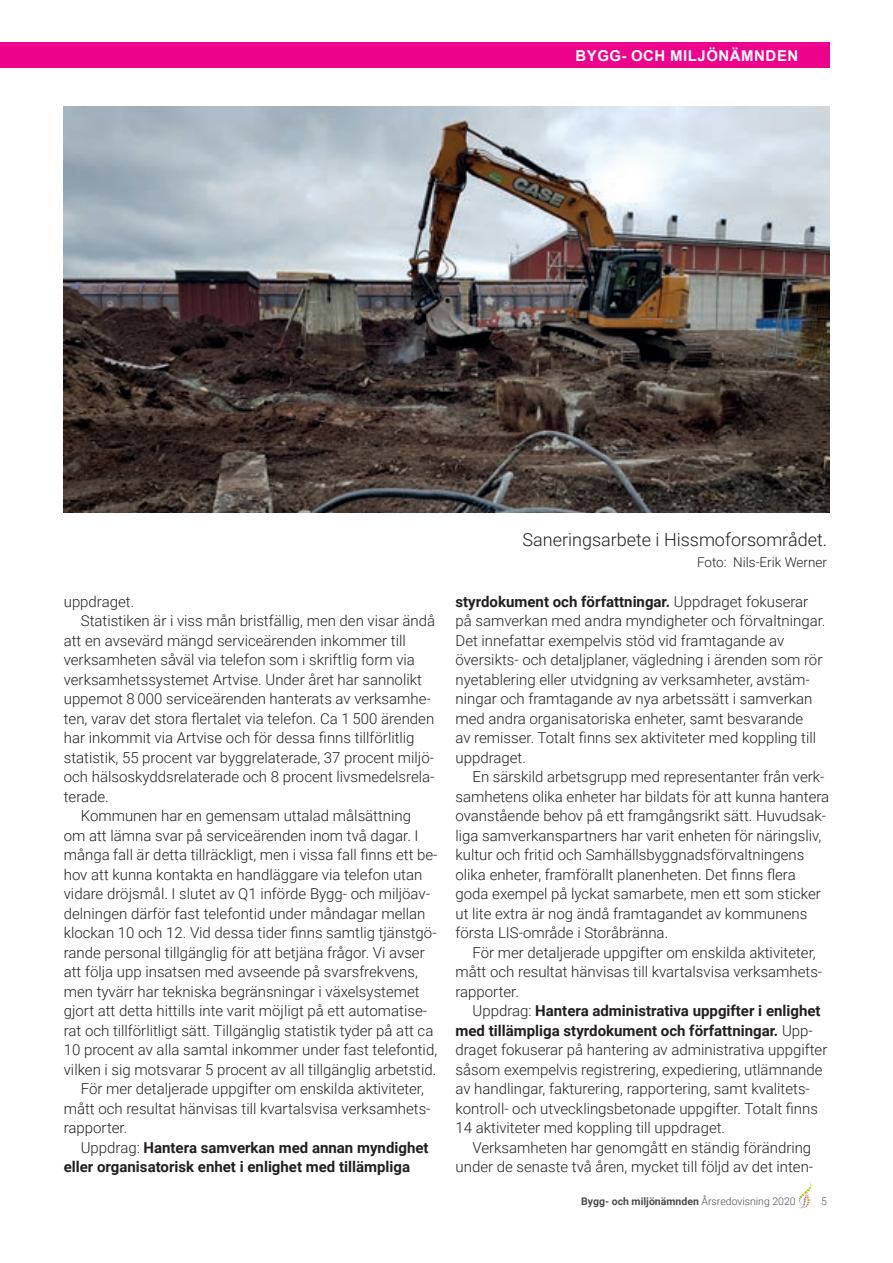
<style>
.page{position:relative;width:893px;height:1263px;background:#fff}
.page>*{position:absolute;margin:0;border:0;box-sizing:border-box;transform-origin:0 0}
.t1{font:300 18px "Roboto";color:#231f20}
.t2{font:300 15px/19.5px "Roboto";color:#231f20}
.t3{font:700 15px "Roboto";color:#231f20}
.t4{font:700 15px "Arial";letter-spacing:.035em;color:#fff}
.t5{font:300 13.5px "Roboto";color:#231f20}
.t6{font:700 10.5px "Roboto";color:#4b4c4d}
.t7{font:300 10.5px "Roboto";color:#4b4c4d}
.s1{font-weight:300}
.s2{font-weight:700}
</style>
<div class="page">
<svg style="left:799px;top:1182px;width:12px;height:27px"></svg>
<div style="left:0;top:43px;width:829px;height:25px;background:#ed028c"></div>
<img style="left:64px;top:106px;width:765px;height:406px">
<p class="t4" style="left:576px;top:45px;width:224px">BYGG- OCH MILJÖNÄMNDEN</p>
<p class="t2" style="left:64px;top:591px;width:72px">uppdraget.</p>
<p class="t2" style="left:81px;top:610px;width:356px">Statistiken är i viss mån bristfällig, men den visar ändå</p>
<p class="t2" style="left:64px;top:630px;width:343px">att en avsevärd mängd serviceärenden inkommer till</p>
<p class="t2" style="left:64px;top:649px;width:353px">verksamheten såväl via telefon som i skriftlig form via</p>
<p class="t2" style="left:64px;top:669px;width:360px">verksamhetssystemet Artvise. Under året har sannolikt</p>
<p class="t2" style="left:64px;top:688px;width:369px">uppemot 8 000 serviceärenden hanterats av verksamhe-</p>
<p class="t2" style="left:64px;top:708px;width:372px">ten, varav det stora flertalet via telefon. Ca 1 500 ärenden</p>
<p class="t2" style="left:64px;top:727px;width:352px">har inkommit via Artvise och för dessa finns tillförlitlig</p>
<p class="t2" style="left:64px;top:747px;width:372px">statistik, 55 procent var byggrelaterade, 37 procent miljö-</p>
<p class="t2" style="left:64px;top:766px;width:372px">och hälsoskyddsrelaterade och 8 procent livsmedelsrela-</p>
<p class="t2" style="left:64px;top:786px;width:47px">terade.</p>
<p class="t2" style="left:81px;top:805px;width:332px">Kommunen har en gemensam uttalad målsättning</p>
<p class="t2" style="left:64px;top:825px;width:356px">om att lämna svar på serviceärenden inom två dagar. I</p>
<p class="t2" style="left:64px;top:844px;width:375px">många fall är detta tillräckligt, men i vissa fall finns ett be-</p>
<p class="t2" style="left:64px;top:864px;width:360px">hov att kunna kontakta en handläggare via telefon utan</p>
<p class="t2" style="left:64px;top:883px;width:368px">vidare dröjsmål. I slutet av Q1 införde Bygg- och miljöav-</p>
<p class="t2" style="left:64px;top:903px;width:363px">delningen därför fast telefontid under måndagar mellan</p>
<p class="t2" style="left:64px;top:922px;width:374px">klockan 10 och 12. Vid dessa tider finns samtlig tjänstgö-</p>
<p class="t2" style="left:64px;top:942px;width:362px">rande personal tillgänglig för att betjäna frågor. Vi avser</p>
<p class="t2" style="left:64px;top:961px;width:356px">att följa upp insatsen med avseende på svarsfrekvens,</p>
<p class="t2" style="left:64px;top:981px;width:357px">men tyvärr har tekniska begränsningar i växelsystemet</p>
<p class="t2" style="left:64px;top:1000px;width:365px">gjort att detta hittills inte varit möjligt på ett automatise-</p>
<p class="t2" style="left:64px;top:1020px;width:371px">rat och tillförlitligt sätt. Tillgänglig statistik tyder på att ca</p>
<p class="t2" style="left:64px;top:1039px;width:375px">10 procent av alla samtal inkommer under fast telefontid,</p>
<p class="t2" style="left:64px;top:1059px;width:374px">vilken i sig motsvarar 5 procent av all tillgänglig arbetstid.</p>
<p class="t2" style="left:81px;top:1078px;width:345px">För mer detaljerade uppgifter om enskilda aktiviteter,</p>
<p class="t2" style="left:64px;top:1098px;width:368px">mått och resultat hänvisas till kvartalsvisa verksamhets-</p>
<p class="t2" style="left:64px;top:1117px;width:65px">rapporter.</p>
<p class="t3" style="left:81px;top:1137px;width:349px"><span class="s1">Uppdrag:</span> Hantera samverkan med annan myndighet</p>
<p class="t3" style="left:64px;top:1156px;width:348px">eller organisatorisk enhet i enlighet med tillämpliga</p>
<p class="t1" style="left:523px;top:527px;width:306px">Saneringsarbete i Hissmoforsområdet.</p>
<p class="t5" style="left:697px;top:553px;width:131px">Foto: Nils-Erik Werner</p>
<p class="t2" style="left:455px;top:591px;width:371px"><span class="s2">styrdokument och författningar.</span> Uppdraget fokuserar på samverkan med andra myndigheter och förvaltningar.<br>Det innefattar exempelvis stöd vid framtagande av översikts- och detaljplaner, vägledning i ärenden som rör nyetablering eller utvidgning av verksamheter, avstäm&shy;ningar och framtagande av nya arbetssätt i samverkan med andra organisatoriska enheter, samt besvarande<br>av remisser. Totalt finns sex aktiviteter med koppling till uppdraget.</p>
<p class="t2" style="left:455px;top:766px;width:375px;text-indent:17px">En särskild arbetsgrupp med representanter från verk&shy;samhetens olika enheter har bildats för att kunna hantera ovanstående behov på ett framgångsrikt sätt. Huvudsak&shy;liga samverkanspartners har varit enheten för näringsliv, kultur och fritid och Samhällsbyggnadsförvaltningens olika enheter, framförallt planenheten. Det finns flera goda exempel på lyckat samarbete, men ett som sticker ut lite extra är nog ändå framtagandet av kommunens första LIS-område i Storåbränna.</p>
<p class="t2" style="left:455px;top:942px;width:368px;text-indent:17px">För mer detaljerade uppgifter om enskilda aktiviteter, mått och resultat hänvisas till kvartalsvisa verksamhets&shy;rapporter.</p>
<p class="t2" style="left:455px;top:1000px;width:373px;text-indent:17px">Uppdrag: <span class="s2">Hantera administrativa uppgifter i enlighet med tillämpliga styrdokument och författningar.</span> Upp&shy;draget fokuserar på hantering av administrativa uppgifter såsom exempelvis registrering, expediering, utlämnande av handlingar, fakturering, rapportering, samt kvalitets&shy;kontroll- och utvecklingsbetonade uppgifter. Totalt finns 14 aktiviteter med koppling till uppdraget.</p>
<p class="t2" style="left:456px;top:1137px;width:359px;text-align:right">Verksamheten har genomgått en ständig förändring under de senaste två åren, mycket till följd av det inten-</p>
<p class="t6" style="left:581px;top:1194px;width:216px">Bygg- och miljönämnden <span class="s1">Årsredovisning 2020</span></p>
<p class="t7" style="left:821px;top:1194px;width:7px">5</p>
</div>
